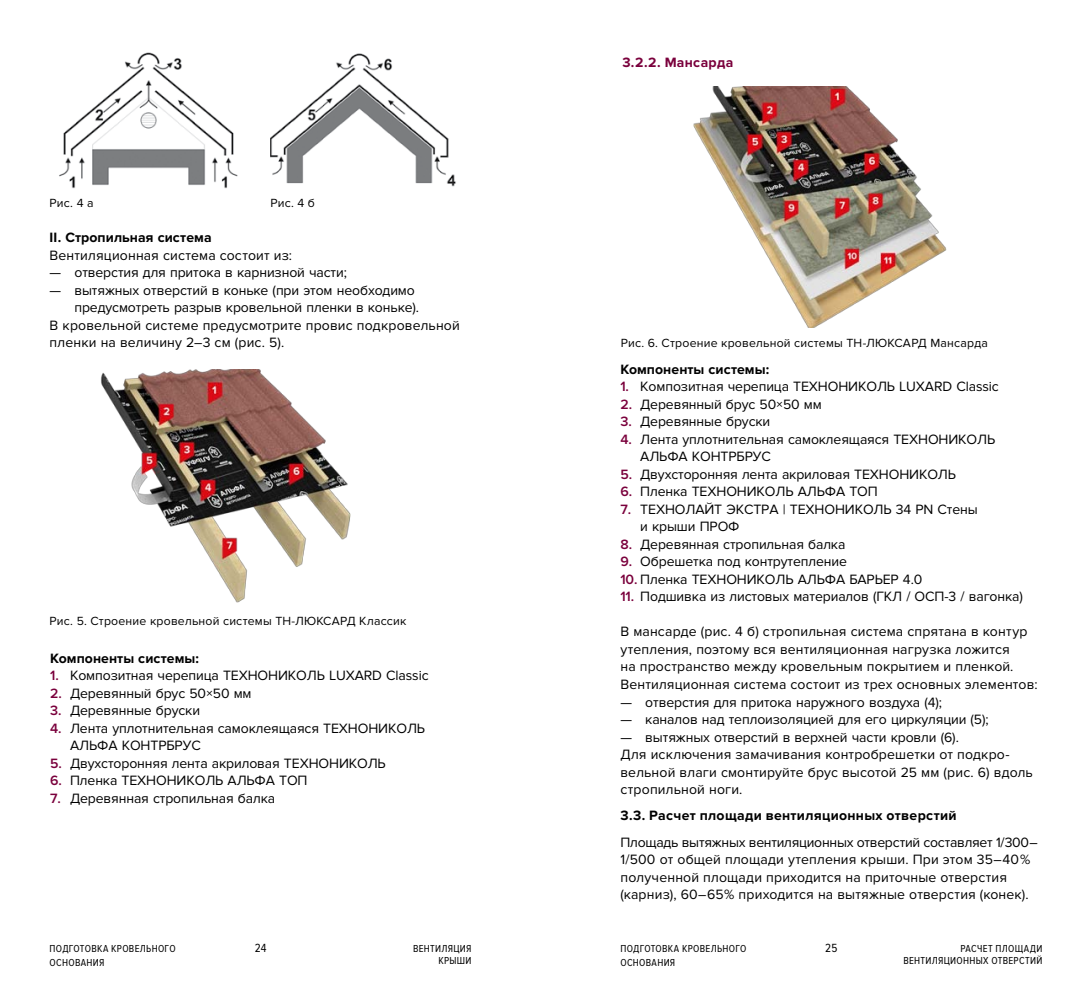
<style>
.page{position:relative;width:1092px;height:993px;background:#fff}
.page>*{position:absolute;margin:0;border:0;box-sizing:border-box;transform-origin:0 0}
.t1{font:14px/17.5px "Proxima Nova";letter-spacing:-.01em;color:#000}
.t2{font:14px/17.5px "Proxima Nova";letter-spacing:.01em;color:#000}
.t3{font:700 14px "Proxima Nova";letter-spacing:.005em;color:#000}
.t4{font:700 14px "Proxima Nova";letter-spacing:.025em;color:#000}
.t5{font:700 14px "Proxima Nova";letter-spacing:.025em;color:#7a003c}
.t6{font:12.25px "Proxima Nova";letter-spacing:.015em;color:#000}
.t7{font:12.25px "Proxima Nova Cond";color:#000}
.t8{font:10.5px/14px "Proxima Nova Cond";letter-spacing:.03em;color:#000}
.s1{font-weight:600;color:#7a003c}
</style>
<div class="page">
<img style="left:693px;top:86px;width:254px;height:241px">
<img style="left:101px;top:369px;width:250px;height:233px">
<img style="left:59px;top:52px;width:179px;height:137px">
<img style="left:270px;top:53px;width:186px;height:134px">
<p class="t6" style="left:50px;top:196px;width:45px">Рис. 4 а</p>
<p class="t6" style="left:270px;top:196px;width:46px">Рис. 4 б</p>
<p class="t3" style="left:50px;top:229px;width:163px">II. Стропильная система</p>
<p class="t2" style="left:50px;top:246px;width:244px">Вентиляционная система состоит из:</p>
<p class="t1" style="left:50px;top:264px;width:299px">— отверстия для притока в карнизной части;</p>
<p class="t1" style="left:50px;top:281px;width:367px">— вытяжных отверстий в коньке (при этом необходимо</p>
<p class="t1" style="left:74px;top:299px;width:346px">предусмотреть разрыв кровельной пленки в коньке).</p>
<p class="t2" style="left:50px;top:316px;width:411px">В кровельной системе предусмотрите провис подкровельной</p>
<p class="t2" style="left:50px;top:334px;width:236px">пленки на величину 2–3 см (рис. 5).</p>
<p class="t6" style="left:50px;top:613px;width:358px">Рис. 5. Строение кровельной системы ТН-ЛЮКСАРД Классик</p>
<p class="t3" style="left:50px;top:649px;width:150px">Компоненты системы:</p>
<p class="t1" style="left:50px;top:666px;width:380px"><span class="s1">1.</span> Композитная черепица ТЕХНОНИКОЛЬ LUXARD Classic</p>
<p class="t1" style="left:50px;top:684px;width:203px"><span class="s1">2.</span> Деревянный брус 50×50 мм</p>
<p class="t1" style="left:50px;top:701px;width:151px"><span class="s1">3.</span> Деревянные бруски</p>
<p class="t1" style="left:70px;top:719px;width:356px;text-indent:-20px"><span class="s1">4.</span> Лента уплотнительная самоклеящаяся ТЕХНОНИКОЛЬ<br>АЛЬФА КОНТРБРУС</p>
<p class="t1" style="left:50px;top:754px;width:337px"><span class="s1">5.</span> Двухсторонняя лента акриловая ТЕХНОНИКОЛЬ</p>
<p class="t1" style="left:50px;top:771px;width:259px"><span class="s1">6.</span> Пленка ТЕХНОНИКОЛЬ АЛЬФА ТОП</p>
<p class="t1" style="left:50px;top:789px;width:226px"><span class="s1">7.</span> Деревянная стропильная балка</p>
<p class="t5" style="left:622px;top:54px;width:112px">3.2.2. Мансарда</p>
<p class="t6" style="left:620px;top:336px;width:368px">Рис. 6. Строение кровельной системы ТН-ЛЮКСАРД Мансарда</p>
<p class="t3" style="left:620px;top:361px;width:150px">Компоненты системы:</p>
<p class="t1" style="left:620px;top:378px;width:380px"><span class="s1">1.</span> Композитная черепица ТЕХНОНИКОЛЬ LUXARD Classic</p>
<p class="t1" style="left:620px;top:395px;width:203px"><span class="s1">2.</span> Деревянный брус 50×50 мм</p>
<p class="t1" style="left:620px;top:413px;width:151px"><span class="s1">3.</span> Деревянные бруски</p>
<p class="t1" style="left:640px;top:430px;width:356px;text-indent:-20px"><span class="s1">4.</span> Лента уплотнительная самоклеящаяся ТЕХНОНИКОЛЬ<br>АЛЬФА КОНТРБРУС</p>
<p class="t1" style="left:620px;top:465px;width:337px"><span class="s1">5.</span> Двухсторонняя лента акриловая ТЕХНОНИКОЛЬ</p>
<p class="t1" style="left:620px;top:483px;width:259px"><span class="s1">6.</span> Пленка ТЕХНОНИКОЛЬ АЛЬФА ТОП</p>
<p class="t1" style="left:640px;top:500px;width:339px;text-indent:-20px"><span class="s1">7.</span> ТЕХНОЛАЙТ ЭКСТРА | ТЕХНОНИКОЛЬ 34 PN Стены и крыши ПРОФ</p>
<p class="t1" style="left:620px;top:535px;width:226px"><span class="s1">8.</span> Деревянная стропильная балка</p>
<p class="t1" style="left:620px;top:553px;width:228px"><span class="s1">9.</span> Обрешетка под контрутепление</p>
<p class="t1" style="left:620px;top:570px;width:303px"><span class="s1">10.</span> Пленка ТЕХНОНИКОЛЬ АЛЬФА БАРЬЕР 4.0</p>
<p class="t1" style="left:620px;top:588px;width:404px"><span class="s1">11.</span> Подшивка из листовых материалов (ГКЛ / ОСП-3 / вагонка)</p>
<p class="t2" style="left:620px;top:623px;width:419px">В мансарде (рис. 4 б) стропильная система спрятана в контур утепления, поэтому вся вентиляционная нагрузка ложится<br>на пространство между кровельным покрытием и пленкой.<br>Вентиляционная система состоит из трех основных элементов:</p>
<p class="t1" style="left:620px;top:693px;width:323px">— отверстия для притока наружного воздуха (4);</p>
<p class="t1" style="left:620px;top:710px;width:369px">— каналов над теплоизоляцией для его циркуляции (5);</p>
<p class="t2" style="left:620px;top:728px;width:414px">— вытяжных отверстий в верхней части кровли (6).<br>Для исключения замачивания контробрешетки от подкро&shy;вельной влаги смонтируйте брус высотой 25 мм (рис. 6) вдоль стропильной ноги.</p>
<p class="t4" style="left:620px;top:807px;width:337px">3.3. Расчет площади вентиляционных отверстий</p>
<p class="t2" style="left:620px;top:833px;width:418px">Площадь вытяжных вентиляционных отверстий составляет 1/300– 1/500 от общей площади утепления крыши. При этом 35–40 % полученной площади приходится на приточные отверстия (карниз), 60–65 % приходится на вытяжные отверстия (конек).</p>
<p class="t7" style="left:255px;top:940px;width:13px">24</p>
<p class="t7" style="left:825px;top:940px;width:14px">25</p>
<p class="t8" style="left:413px;top:942px;width:60px;line-height:12.2px;text-align:right">вентиляция крыши</p>
<p class="t8" style="left:903px;top:942px;width:140px;line-height:12.2px;text-align:right">расчет площади вентиляционных отверстий</p>
<p class="t8" style="left:50px;top:941px;width:126px">подготовка кровельного основания</p>
<p class="t8" style="left:620px;top:941px;width:126px">подготовка кровельного основания</p>
</div>
